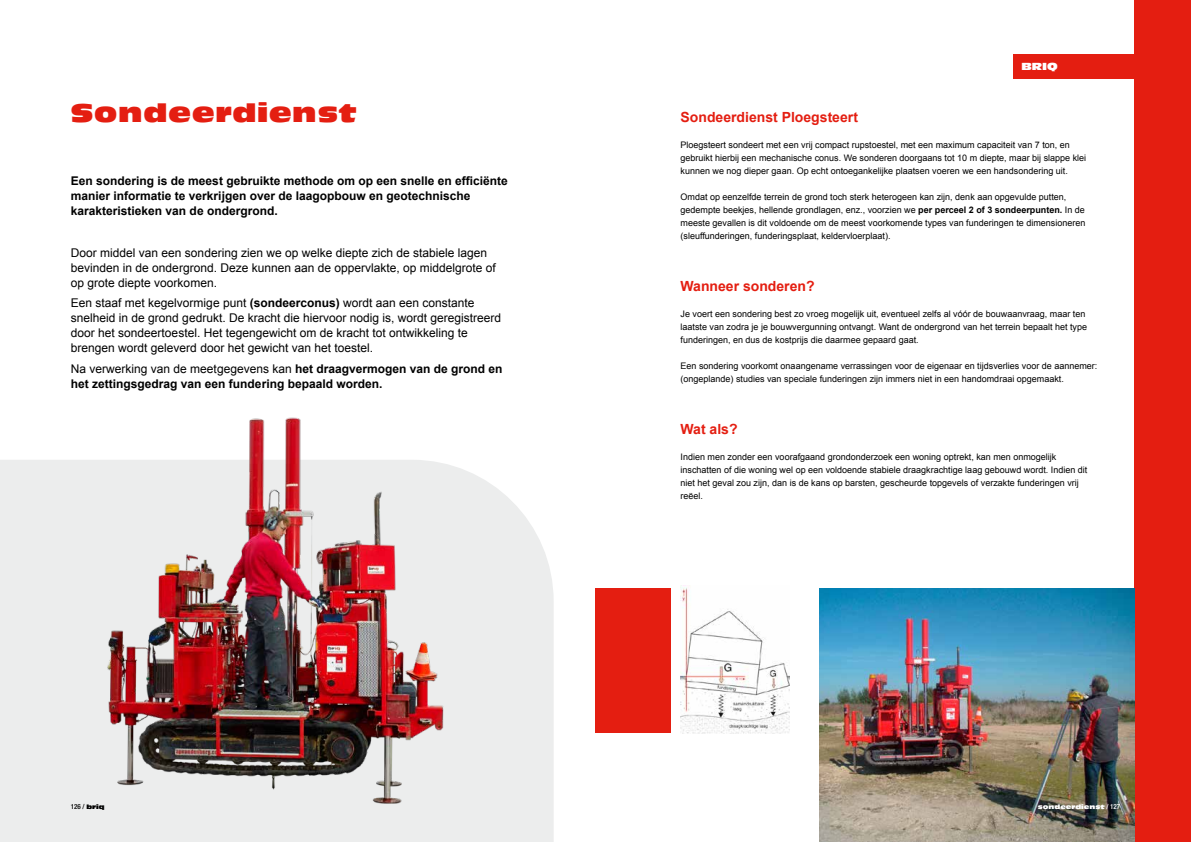
<style>
.page{position:relative;width:1191px;height:842px;background:#fff}
.page>*{position:absolute;margin:0;border:0;box-sizing:border-box;transform-origin:0 0}
.t1{font:25px "Antique Olive Std Nord";letter-spacing:.02em;color:#e41e11}
.t2{font:700 14px "Arial";color:#e41e11}
.t3{font:12px/15px "Arial";color:#000}
.t4{font:700 12px/15px "Arial";color:#000}
.t5{font:10px "Antique Olive Std Nord";color:#fff}
.t6{font:9px/13px "Arial";color:#000}
.t7{font:500 condensed 7px "Helvetica Neue LT Std";color:#000}
.t8{font:6px "Antique Olive Std Nord";color:#fff}
.s1{font-weight:700}
.s2{font-weight:400}
.s3{font-family:"Antique Olive Std Nord";font-weight:400;font-stretch:normal;font-size:6px}
.s4{font-family:"Helvetica Neue LT Std";font-weight:500;font-stretch:condensed;font-size:7px}
</style>
<div class="page">
<div style="left:1134px;top:0;width:57px;height:842px;background:#e41e11"></div>
<div style="left:0;top:460px;width:553px;height:382px;background:#eceded"></div>
<img style="left:819px;top:588px;width:315px;height:254px">
<img style="left:81px;top:417px;width:395px;height:388px">
<img style="left:681px;top:585px;width:108px;height:148px">
<div style="left:595px;top:588px;width:76px;height:145px;background:#e41e11"></div>
<div style="left:1013px;top:54px;width:121px;height:25px;background:#e41e11"></div>
<h1 class="t1" style="left:71px;top:97px;width:288px">Sondeerdienst</h1>
<h3 class="t4" style="left:71px;top:174px;width:438px">Een sondering is de meest gebruikte methode om op een snelle en efficiënte manier informatie te verkrijgen over de laagopbouw en geotechnische karakteristieken van de ondergrond.</h3>
<h3 class="t3" style="left:71px;top:245px;width:426px">Door middel van een sondering zien we op welke diepte zich de stabiele lagen bevinden in de ondergrond. Deze kunnen aan de oppervlakte, op middelgrote of op grote diepte voorkomen.</h3>
<p class="t3" style="left:71px;top:296px;width:432px">Een staaf met kegelvormige punt <span class="s1">(sondeerconus)</span> wordt aan een constante snelheid in de grond gedrukt. De kracht die hiervoor nodig is, wordt geregistreerd door het sondeertoestel. Het tegengewicht om de kracht tot ontwikkeling te brengen wordt geleverd door het gewicht van het toestel.</p>
<h3 class="t4" style="left:71px;top:362px;width:433px"><span class="s2">Na verwerking van de meetgegevens kan</span> het draagvermogen van de grond en het zettingsgedrag van een fundering bepaald worden.</h3>
<p class="t5" style="left:1021px;top:60px;width:38px">BRIQ</p>
<h2 class="t2" style="left:680px;top:108px;width:179px">Sondeerdienst Ploegsteert</h2>
<p class="t6" style="left:680px;top:138px;width:407px">Ploegsteert sondeert met een vrij compact rupstoestel, met een maximum capaciteit van 7 ton, en gebruikt hierbij een mechanische conus. We sonderen doorgaans tot 10 m diepte, maar bij slappe klei kunnen we nog dieper gaan. Op echt ontoegankelijke plaatsen voeren we een handsondering uit.</p>
<p class="t6" style="left:680px;top:190px;width:406px">Omdat op eenzelfde terrein de grond toch sterk heterogeen kan zijn, denk aan opgevulde putten, gedempte beekjes, hellende grondlagen, enz., voorzien we <span class="s1">per perceel 2 of 3 sondeerpunten.</span> In de meeste gevallen is dit voldoende om de meest voorkomende types van funderingen te dimensioneren (sleuffunderingen, funderingsplaat, keldervloerplaat).</p>
<h2 class="t2" style="left:680px;top:277px;width:136px">Wanneer sonderen?</h2>
<p class="t6" style="left:680px;top:307px;width:408px">Je voert een sondering best zo vroeg mogelijk uit, eventueel zelfs al vóór de bouwaanvraag, maar ten laatste van zodra je je bouwvergunning ontvangt. Want de ondergrond van het terrein bepaalt het type funderingen, en dus de kostprijs die daarmee gepaard gaat.</p>
<p class="t6" style="left:680px;top:359px;width:418px">Een sondering voorkomt onaangename verrassingen voor de eigenaar en tijdsverlies voor de aannemer: (ongeplande) studies van speciale funderingen zijn immers niet in een handomdraai opgemaakt.</p>
<h2 class="t2" style="left:680px;top:420px;width:59px">Wat als?</h2>
<p class="t6" style="left:680px;top:450px;width:408px">Indien men zonder een voorafgaand grondonderzoek een woning optrekt, kan men onmogelijk inschatten of die woning wel op een voldoende stabiele draagkrachtige laag gebouwd wordt. Indien dit niet het geval zou zijn, dan is de kans op barsten, gescheurde topgevels of verzakte funderingen vrij reëel.</p>
<p class="t7" style="left:71px;top:802px;width:35px">126 / <span class="s3">briq</span></p>
<p class="t8" style="left:1038px;top:803px;width:84px">sondeerdienst <span class="s4">/ 127</span></p>
</div>
